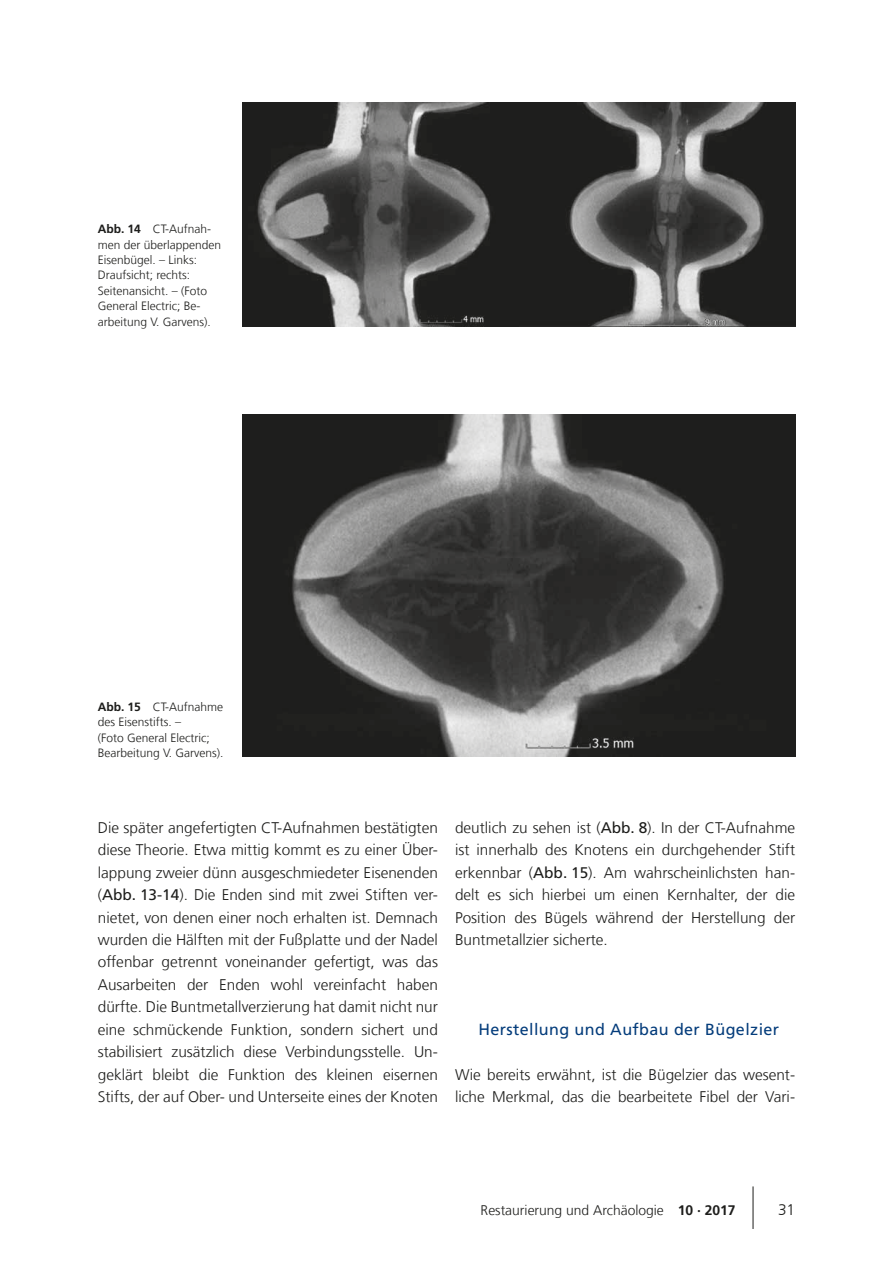
<style>
.page{position:relative;width:893px;height:1263px;background:#fff}
.page>*{position:absolute;margin:0;border:0;box-sizing:border-box;transform-origin:0 0}
.t1{font:16.2px "Frutiger LT Com";letter-spacing:.025em;color:#043c7b}
.t2{font:300 15.3px/22.5px "Frutiger LT Com";color:#1d1d1b;text-align:justify}
.t3{font:15.3px "Frutiger LT Com Light 2";color:#1d1d1b}
.t4{font:13.8px "Frutiger LT Com Light 2";color:#1d1d1b}
.t5{font:300 12px/15.5px "Frutiger LT Com";color:#1d1d1b}
.t6{font:12px "Frutiger LT Com Light 2";color:#1d1d1b}
.s1{font-weight:700}
.s2{font-family:"Frutiger LT Com Light 2";font-weight:400}
.s3{font-weight:400}
.s4{font-family:"Frutiger LT Com";font-weight:700}
</style>
<div class="page">
<hr style="left:753px;top:1186px;width:1px;height:43px;background:#1d1d1b">
<img style="left:242px;top:414px;width:553px;height:342px">
<img style="left:242px;top:102px;width:553px;height:224px">
<p class="t5" style="left:98px;top:221px;width:115px"><span class="s1">Abb. 14</span> CT-Aufnah<span class="s2">-</span></p>
<p class="t6" style="left:98px;top:237px;width:125px">men der überlappenden</p>
<p class="t5" style="left:98px;top:252px;width:115px">Eisenbügel. – Links:<br>Draufsicht; rechts:<br>Seitenansicht. – (Foto<br>General Electric; Be&shy;arbeitung V. Garvens).</p>
<p class="t5" style="left:98px;top:699px;width:127px"><span class="s1">Abb. 15</span> CT-Aufnahme des Eisenstifts. –<br>(Foto General Electric;<br>Bearbeitung V. Garvens).</p>
<p class="t2" style="left:98px;top:816px;width:342px">Die später angefertigten CT-Aufnahmen bestätigten diese Theorie. Etwa mittig kommt es zu einer Über&shy;lappung zweier dünn ausgeschmiedeter Eisenenden (<span class="s3">Abb. 13-14</span>). Die Enden sind mit zwei Stiften ver&shy;nietet, von denen einer noch erhalten ist. Demnach wurden die Hälften mit der Fußplatte und der Nadel offenbar getrennt voneinander gefertigt, was das Ausarbeiten der Enden wohl vereinfacht haben dürfte. Die Buntmetallverzierung hat damit nicht nur eine schmückende Funktion, sondern sichert und stabilisiert zusätzlich diese Verbindungsstelle. Un&shy;geklärt bleibt die Funktion des kleinen eisernen Stifts, der auf Ober- und Unterseite eines der Knoten</p>
<p class="t2" style="left:455px;top:816px;width:342px">deutlich zu sehen ist (<span class="s3">Abb. 8</span>). In der CT-Aufnahme ist innerhalb des Knotens ein durchgehender Stift erkennbar (<span class="s3">Abb. 15</span>). Am wahrscheinlichsten han&shy;delt es sich hierbei um einen Kernhalter, der die Position des Bügels während der Herstellung der Buntmetallzier sicherte.</p>
<p class="t1" style="left:478px;top:1020px;width:302px">Herstellung und Aufbau der Bügelzier</p>
<p class="t2" style="left:455px;top:1063px;width:342px">Wie bereits erwähnt, ist die Bügelzier das wesent&shy;liche Merkmal, das die bearbeitete Fibel der Vari<span class="s2">-</span></p>
<p class="t4" style="left:481px;top:1202px;width:256px">Restaurierung und Archäologie <span class="s4">10 · 2017</span></p>
<p class="t3" style="left:778px;top:1200px;width:19px">31</p>
</div>
